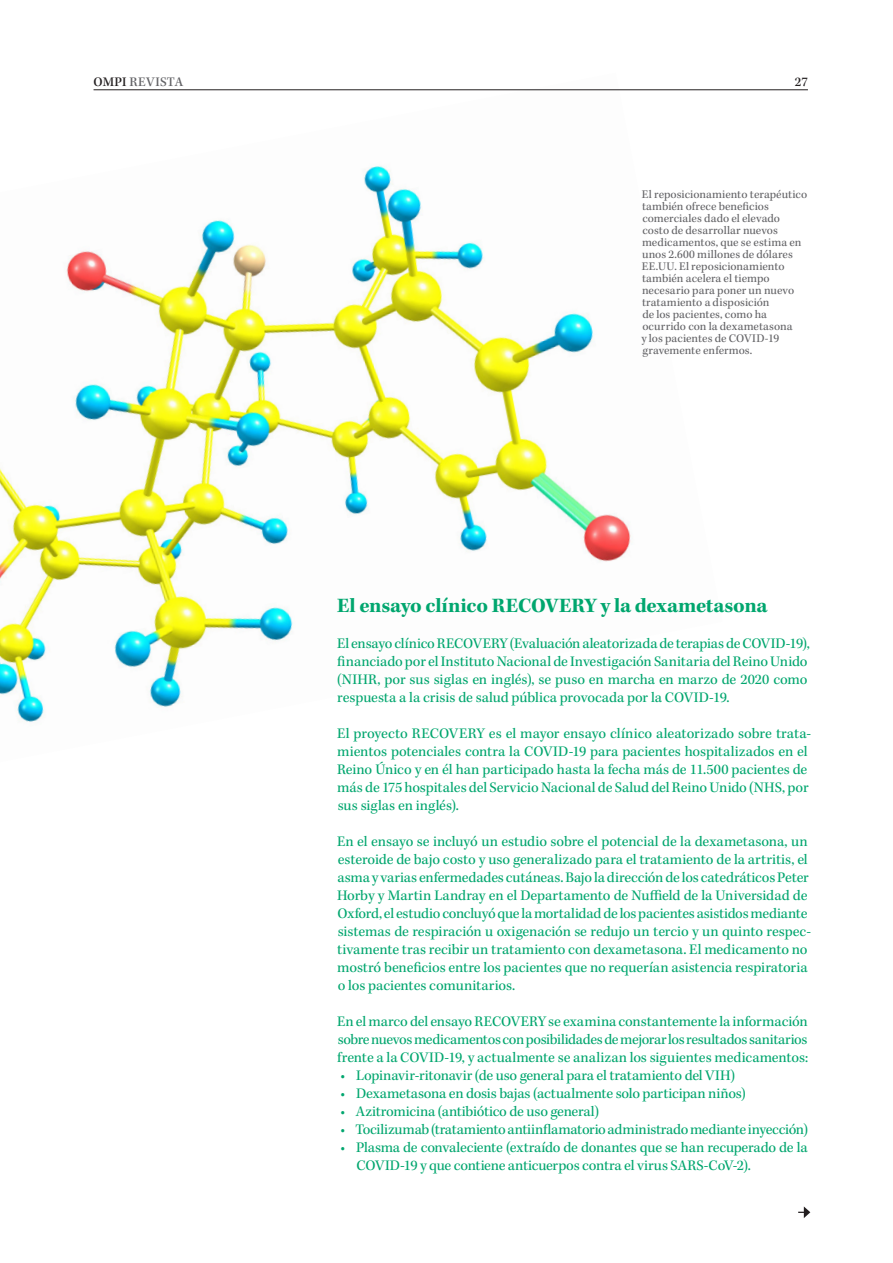
<style>
.page{position:relative;width:893px;height:1263px;background:#fff}
.page>*{position:absolute;margin:0;border:0;box-sizing:border-box;transform-origin:0 0}
.Box_title{font:700 21px "Kepler Std";letter-spacing:-.01em;color:#00a66e}
.Box_body{font:15px/18px "Kepler Std";letter-spacing:-.005em;color:#00a66e}
.t1{font:500 13.5px "Kepler Std";letter-spacing:.02em;color:#636366}
.t2{font:500 13.5px "Kepler Std";color:#231f20}
.t3{font:12px/12px "Kepler Std";letter-spacing:.005em;color:#636366}
.s1{color:#231f20}
</style>
<div class="page">
<img style="left:0;top:89px;width:722px;height:633px">
<svg style="left:798px;top:1206px;width:12px;height:12px"></svg>
<hr style="left:94px;top:90px;width:714px;height:1px;background:#231f20">
<p class="t1" style="left:94px;top:74px;width:91px"><span class="s1">OMPI</span> REVISTA</p>
<p class="t2" style="left:795px;top:74px;width:15px">27</p>
<p class="t3" style="left:641px;top:189px;width:167px">El reposicionamiento terapéutico también ofrece beneficios comerciales dado el elevado costo de desarrollar nuevos medicamentos, que se estima en unos 2.600 millones de dólares<br>EE.UU. El reposicionamiento también acelera el tiempo necesario para poner un nuevo tratamiento a disposición<br>de los pacientes, como ha ocurrido con la dexametasona<br>y los pacientes de COVID-19 gravemente enfermos.</p>
<p class="Box_title" style="left:337px;top:594px;width:432px">El ensayo clínico RECOVERY y la dexametasona</p>
<p class="Box_body" style="left:337px;top:635px;width:474px">El ensayo clínico RECOVERY (Evaluación aleatorizada de terapias de COVID-19), financiado por el Instituto Nacional de Investigación Sanitaria del Reino Unido (NIHR, por sus siglas en inglés), se puso en marcha en marzo de 2020 como respuesta a la crisis de salud pública provocada por la COVID-19.</p>
<p class="Box_body" style="left:337px;top:725px;width:476px">El proyecto RECOVERY es el mayor ensayo clínico aleatorizado sobre trata&shy;mientos potenciales contra la COVID-19 para pacientes hospitalizados en el Reino Único y en él han participado hasta la fecha más de 11.500 pacientes de más de 175 hospitales del Servicio Nacional de Salud del Reino Unido (NHS, por sus siglas en inglés).</p>
<p class="Box_body" style="left:337px;top:833px;width:476px">En el ensayo se incluyó un estudio sobre el potencial de la dexametasona, un esteroide de bajo costo y uso generalizado para el tratamiento de la artritis, el asma y varias enfermedades cutáneas. Bajo la dirección de los catedráticos Peter Horby y Martin Landray en el Departamento de Nuffield de la Universidad de Oxford, el estudio concluyó que la mortalidad de los pacientes asistidos mediante sistemas de respiración u oxigenación se redujo un tercio y un quinto respec&shy;tivamente tras recibir un tratamiento con dexametasona. El medicamento no mostró beneficios entre los pacientes que no requerían asistencia respiratoria o los pacientes comunitarios.</p>
<p class="Box_body" style="left:337px;top:1013px;width:473px;text-align:justify">En el marco del ensayo RECOVERY se examina constantemente la información sobre nuevos medicamentos con posibilidades de mejorar los resultados sanitarios frente a la COVID-19, y actualmente se analizan los siguientes medicamentos:</p>
<p class="Box_body" style="left:340px;top:1067px;width:396px">• Lopinavir-ritonavir (de uso general para el tratamiento del VIH)</p>
<p class="Box_body" style="left:340px;top:1085px;width:407px">• Dexametasona en dosis bajas (actualmente solo participan niños)</p>
<p class="Box_body" style="left:340px;top:1103px;width:260px">• Azitromicina (antibiótico de uso general)</p>
<p class="Box_body" style="left:340px;top:1121px;width:469px">• Tocilizumab (tratamiento antiinflamatorio administrado mediante inyección)</p>
<p class="Box_body" style="left:357px;top:1139px;width:452px;text-indent:-16px">• Plasma de convaleciente (extraído de donantes que se han recuperado de la<br>COVID-19 y que contiene anticuerpos contra el virus SARS-CoV-2).</p>
</div>
